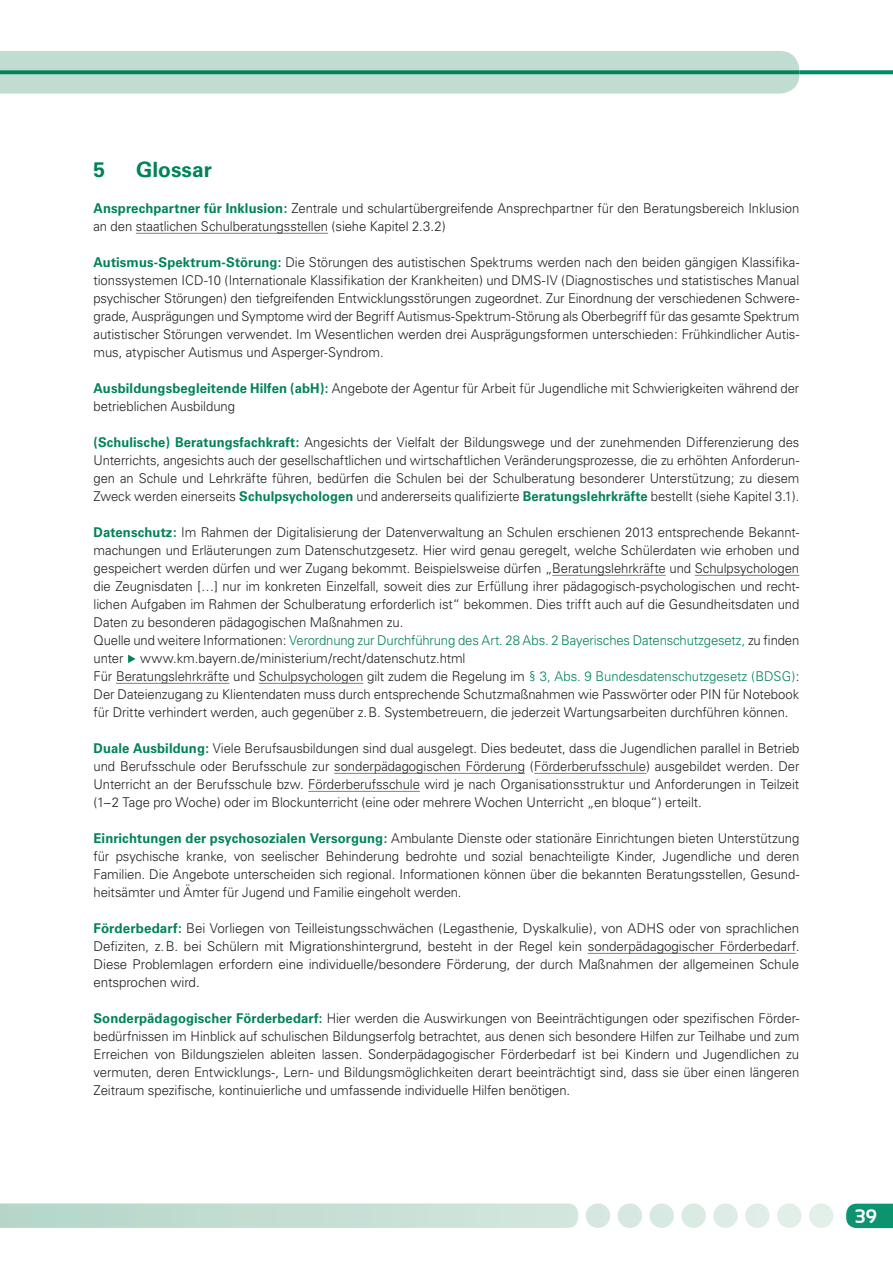
<style>
.page{position:relative;width:893px;height:1263px;background:#fff}
.page>*{position:absolute;margin:0;border:0;box-sizing:border-box;transform-origin:0 0}
.t1{font:700 21px "Univers";color:#008356}
.t2{font:700 19.5px "Sansation";color:#fff}
.t3{font:300 13.5px/18px "Univers";letter-spacing:-.005em;color:#231f20;text-align:justify}
.t4{font:300 13.5px/18px "Univers";letter-spacing:-.005em;color:#231f20;text-align:justify;scale:.96 1}
.s1{font-weight:700;color:#008356}
.s2{color:#008356}
</style>
<div class="page">
<svg style="left:846px;top:1204px;width:47px;height:24px"></svg>
<div style="left:618px;top:1203px;width:24px;height:25px;background:#d6e8e1;border-radius:50%"></div>
<div style="left:809px;top:1203px;width:24px;height:25px;background:#e3f0ea;border-radius:50%"></div>
<div style="left:586px;top:1203px;width:24px;height:25px;background:#d5e7e0;border-radius:50%"></div>
<div style="left:649px;top:1203px;width:25px;height:25px;background:#d9eae3;border-radius:50%"></div>
<div style="left:777px;top:1203px;width:24px;height:25px;background:#e1efe9;border-radius:50%"></div>
<div style="left:745px;top:1203px;width:25px;height:25px;background:#e0eee8;border-radius:50%"></div>
<div style="left:681px;top:1203px;width:25px;height:25px;background:#daebe4;border-radius:50%"></div>
<div style="left:713px;top:1203px;width:25px;height:25px;background:#ddece6;border-radius:50%"></div>
<svg style="left:0;top:1203px;width:578px;height:25px;background:#c5ded4"></svg>
<svg style="left:0;top:51px;width:893px;height:43px;background:#b6d7cb"></svg>
<hr style="left:136px;top:233px;width:192px;height:1px;background:#808285">
<hr style="left:552px;top:575px;width:114px;height:1px;background:#808285">
<hr style="left:695px;top:575px;width:104px;height:1px;background:#808285">
<hr style="left:334px;top:773px;width:191px;height:1px;background:#808285">
<hr style="left:534px;top:773px;width:112px;height:1px;background:#808285">
<hr style="left:308px;top:791px;width:112px;height:1px;background:#808285">
<hr style="left:588px;top:953px;width:208px;height:1px;background:#808285">
<svg style="left:128px;top:655px;width:8px;height:8px"></svg>
<hr style="left:116px;top:683px;width:113px;height:1px;background:#808285">
<hr style="left:259px;top:683px;width:104px;height:1px;background:#808285">
<h3 class="t1" style="left:94px;top:162px;width:13px">5</h3>
<h3 class="t1" style="left:136px;top:162px;width:77px">Glossar</h3>
<h4 class="t3" style="left:94px;top:200px;width:707px"><span class="s1">Ansprechpartner für Inklusion:</span> Zentrale und schulartübergreifende Ansprechpartner für den Beratungsbereich Inklusion</h4>
<p class="t3" style="left:94px;top:218px;width:354px">an den staatlichen Schulberatungsstellen (siehe Kapitel 2.3.2)</p>
<h4 class="t3" style="left:94px;top:254px;width:707px"><span class="s1">Autismus-Spektrum-Störung:</span> Die Störungen des autistischen Spektrums werden nach den beiden gängigen Klassifika-</h4>
<p class="t3" style="left:94px;top:272px;width:707px">tionssystemen ICD-10 (Internationale Klassifikation der Krankheiten) und DMS-IV (Diagnostisches und statistisches Manual psychischer Störungen) den tiefgreifenden Entwicklungsstörungen zugeordnet. Zur Einordnung der verschiedenen Schwere&shy;grade, Ausprägungen und Symptome wird der Begriff Autismus-Spektrum-Störung als Oberbegriff für das gesamte Spektrum autistischer Störungen verwendet. Im Wesentlichen werden drei Ausprägungsformen unterschieden: Frühkindlicher Autis&shy;mus, atypischer Autismus und Asperger-Syndrom.</p>
<h4 class="t3" style="left:94px;top:380px;width:707px"><span class="s1">Ausbildungsbegleitende Hilfen (abH):</span> Angebote der Agentur für Arbeit für Jugendliche mit Schwierigkeiten während der</h4>
<p class="t3" style="left:94px;top:398px;width:143px">betrieblichen Ausbildung</p>
<h4 class="t4" style="left:94px;top:434px;width:737px"><span class="s1">(Schulische) Beratungsfachkraft:</span> Angesichts der Vielfalt der Bildungswege und der zunehmenden Differenzierung des</h4>
<p class="t4" style="left:94px;top:452px;width:737px">Unterrichts, angesichts auch der gesellschaftlichen und wirtschaftlichen Veränderungsprozesse, die zu erhöhten Anforderun&shy;gen an Schule und Lehrkräfte führen, bedürfen die Schulen bei der Schulberatung besonderer Unterstützung; zu diesem Zweck werden einerseits <span class="s1">Schulpsychologen</span> und andererseits qualifizierte <span class="s1">Beratungslehrkräfte</span> bestellt (siehe Kapitel 3.1).</p>
<p class="t3" style="left:94px;top:524px;width:707px"><span class="s1">Datenschutz:</span> Im Rahmen der Digitalisierung der Datenverwaltung an Schulen erschienen 2013 entsprechende Bekannt-</p>
<p class="t3" style="left:94px;top:542px;width:707px">machungen und Erläuterungen zum Datenschutzgesetz. Hier wird genau geregelt, welche Schülerdaten wie erhoben und gespeichert werden dürfen und wer Zugang bekommt. Beispielsweise dürfen „Beratungslehrkräfte und Schulpsychologen</p>
<p class="t3" style="left:94px;top:596px;width:707px">lichen Aufgaben im Rahmen der Schulberatung erforderlich ist“ bekommen. Dies trifft auch auf die Gesundheitsdaten und<br>Daten zu besonderen pädagogischen Maßnahmen zu.</p>
<p class="t3" style="left:94px;top:632px;width:707px">Quelle und weitere Informationen: <span class="s2">Verordnung zur Durchführung des Art. 28 Abs. 2 Bayerisches Datenschutzgesetz,</span> zu finden unter www.km.bayern.de/ministerium/recht/datenschutz.html</p>
<p class="t3" style="left:94px;top:668px;width:707px">Für Beratungslehrkräfte und Schulpsychologen gilt zudem die Regelung im <span class="s2">§ 3, Abs. 9 Bundesdatenschutzgesetz (BDSG)</span>:<br>Der Dateienzugang zu Klientendaten muss durch entsprechende Schutzmaßnahmen wie Passwörter oder PIN für Notebook für Dritte verhindert werden, auch gegenüber z. B. Systembetreuern, die jederzeit Wartungsarbeiten durchführen können.</p>
<h4 class="t3" style="left:94px;top:740px;width:707px"><span class="s1">Duale Ausbildung:</span> Viele Berufsausbildungen sind dual ausgelegt. Dies bedeutet, dass die Jugendlichen parallel in Betrieb</h4>
<p class="t3" style="left:94px;top:758px;width:707px">und Berufsschule oder Berufsschule zur sonderpädagogischen Förderung (Förderberufsschule) ausgebildet werden. Der Unterricht an der Berufsschule bzw. Förderberufsschule wird je nach Organisationsstruktur und Anforderungen in Teilzeit (1–2 Tage pro Woche) oder im Blockunterricht (eine oder mehrere Wochen Unterricht „en bloque“) erteilt.</p>
<h4 class="t3" style="left:94px;top:830px;width:707px"><span class="s1">Einrichtungen der psychosozialen Versorgung:</span> Ambulante Dienste oder stationäre Einrichtungen bieten Unterstützung</h4>
<p class="t3" style="left:94px;top:848px;width:707px">für psychische kranke, von seelischer Behinderung bedrohte und sozial benachteiligte Kinder, Jugendliche und deren Familien. Die Angebote unterscheiden sich regional. Informationen können über die bekannten Beratungsstellen, Gesund&shy;heitsämter und Ämter für Jugend und Familie eingeholt werden.</p>
<h4 class="t3" style="left:94px;top:920px;width:707px"><span class="s1">Förderbedarf:</span> Bei Vorliegen von Teilleistungsschwächen (Legasthenie, Dyskalkulie), von ADHS oder von sprachlichen</h4>
<p class="t3" style="left:94px;top:938px;width:707px">Defiziten, z. B. bei Schülern mit Migrationshintergrund, besteht in der Regel kein sonderpädagogischer Förderbedarf.<br>Diese Problemlagen erfordern eine individuelle/besondere Förderung, der durch Maßnahmen der allgemeinen Schule entsprochen wird.</p>
<h4 class="t3" style="left:94px;top:1010px;width:707px"><span class="s1">Sonderpädagogischer Förderbedarf:</span> Hier werden die Auswirkungen von Beeinträchtigungen oder spezifischen Förder-</h4>
<p class="t3" style="left:94px;top:1028px;width:707px">bedürfnissen im Hinblick auf schulischen Bildungserfolg betrachtet, aus denen sich besondere Hilfen zur Teilhabe und zum Erreichen von Bildungszielen ableiten lassen. Sonderpädagogischer Förderbedarf ist bei Kindern und Jugendlichen zu ver muten, deren Entwicklungs-, Lern- und Bildungsmöglichkeiten derart beeinträchtigt sind, dass sie über einen längeren Zeitraum spezifische, kontinuierliche und umfassende individuelle Hilfen benötigen.</p>
<p class="t3" style="left:94px;top:578px;width:707px">die Zeugnisdaten […] nur im konkreten Einzelfall, soweit dies zur Erfüllung ihrer pädagogisch-psychologischen und recht-</p>
<h2 class="t2" style="left:855px;top:1209px;width:24px">39</h2>
</div>
